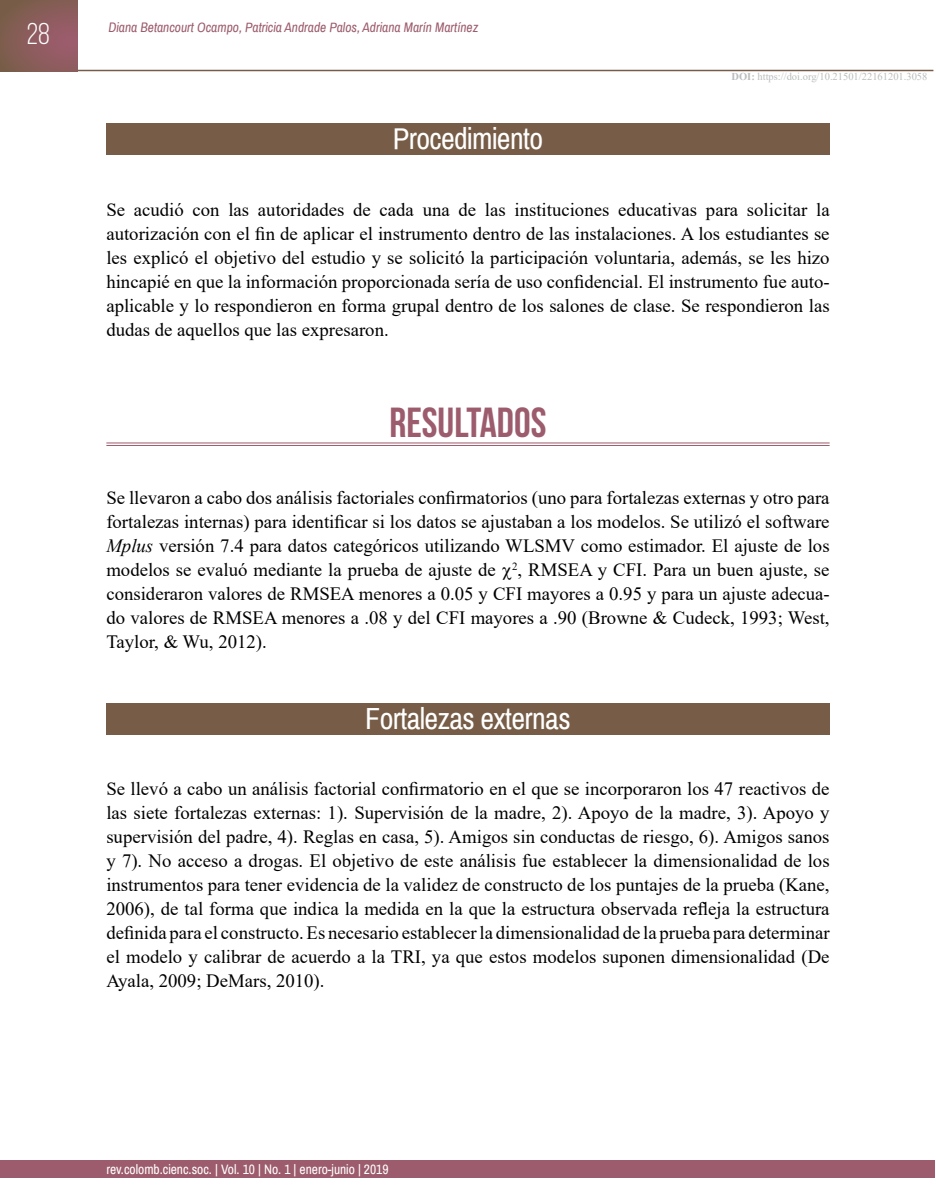
<style>
.page{position:relative;width:936px;height:1191px;background:#fff}
.page>*{position:absolute;margin:0;border:0;box-sizing:border-box;transform-origin:0 0}
.t1{font:700 42px "Bebas Neue";color:#9c5c6d}
.t2{font:30px "Archivo Narrow";letter-spacing:-.02em;color:#fff}
.t3{font:30px "Bebas Neue";color:#fff}
.t4{font:18.75px/24px "Times New Roman";color:#000;text-align:justify}
.t5{font:italic 13.5px "Archivo Narrow";color:#9c5c6d}
.t6{font:13.5px "Archivo Narrow";color:#fff}
.t7{font:10.5px "Times New Roman";color:#bbbdbe}
.s1{font-weight:700}
.s2{font-style:italic}
</style>
<div class="page">
<div style="left:0;top:1160px;width:934px;height:18px;background:#9c5c6d"></div>
<hr style="left:77px;top:70px;width:856px;height:1px;background:#775d47">
<div style="left:0;top:0;width:78px;height:71px;background:linear-gradient(to right,#7c5d4c,#985c68)"></div>
<div style="left:106px;top:123px;width:723px;height:32px;background:#775d47"></div>
<hr style="left:106px;top:443px;width:723px;height:1px;background:#9c5c6d">
<hr style="left:106px;top:445px;width:723px;height:1px;background:#9c5c6d">
<div style="left:106px;top:703px;width:723px;height:31px;background:#775d47"></div>
<h2 class="t3" style="left:27px;top:18px;width:24px">28</h2>
<p class="t5" style="left:108px;top:19px;width:371px">Diana Betancourt Ocampo, Patricia Andrade Palos, Adriana Marín Martínez</p>
<h2 class="t2" style="left:393px;top:121px;width:152px">Procedimiento</h2>
<p class="t7" style="left:731px;top:69px;width:197px"><span class="s1">DOI:</span> https://doi.org/10.21501/22161201.3058</p>
<p class="t4" style="left:106px;top:197px;width:724px">Se acudió con las autoridades de cada una de las instituciones educativas para solicitar la autorización con el fin de aplicar el instrumento dentro de las instalaciones. A los estudiantes se les explicó el objetivo del estudio y se solicitó la participación voluntaria, además, se les hizo hincapié en que la información proporcionada sería de uso confidencial. El instrumento fue auto&shy;aplicable y lo respondieron en forma grupal dentro de los salones de clase. Se respondieron las dudas de aquellos que las expresaron.</p>
<h1 class="t1" style="left:389px;top:400px;width:158px">RESULTADOS</h1>
<p class="t4" style="left:106px;top:485px;width:724px">Se llevaron a cabo dos análisis factoriales confirmatorios (uno para fortalezas externas y otro para fortalezas internas) para identificar si los datos se ajustaban a los modelos. Se utilizó el software <span class="s2">Mplus</span> versión 7.4 para datos categóricos utilizando WLSMV como estimador. El ajuste de los modelos se evaluó mediante la prueba de ajuste de <sup>2</sup>, RMSEA y CFI. Para un buen ajuste, se consideraron valores de RMSEA menores a 0.05 y CFI mayores a 0.95 y para un ajuste adecua&shy;do valores de RMSEA menores a .08 y del CFI mayores a .90 (Browne &amp; Cudeck, 1993; West, Taylor, &amp; Wu, 2012).</p>
<h2 class="t2" style="left:365px;top:700px;width:207px">Fortalezas externas</h2>
<p class="t4" style="left:106px;top:776px;width:724px">Se llevó a cabo un análisis factorial confirmatorio en el que se incorporaron los 47 reactivos de las siete fortalezas externas: 1). Supervisión de la madre, 2). Apoyo de la madre, 3). Apoyo y supervisión del padre, 4). Reglas en casa, 5). Amigos sin conductas de riesgo, 6). Amigos sanos y 7). No acceso a drogas. El objetivo de este análisis fue establecer la dimensionalidad de los instrumentos para tener evidencia de la validez de constructo de los puntajes de la prueba (Kane, 2006), de tal forma que indica la medida en la que la estructura observada refleja la estructura definida para el constructo. Es necesario establecer la dimensionalidad de la prueba para determinar el modelo y calibrar de acuerdo a la TRI, ya que estos modelos suponen dimensionalidad (De Ayala, 2009; DeMars, 2010).</p>
<p class="t6" style="left:106px;top:1160px;width:284px">rev.colomb.cienc.soc. | Vol. 10 | No. 1 | enero-junio | 2019</p>
</div>
